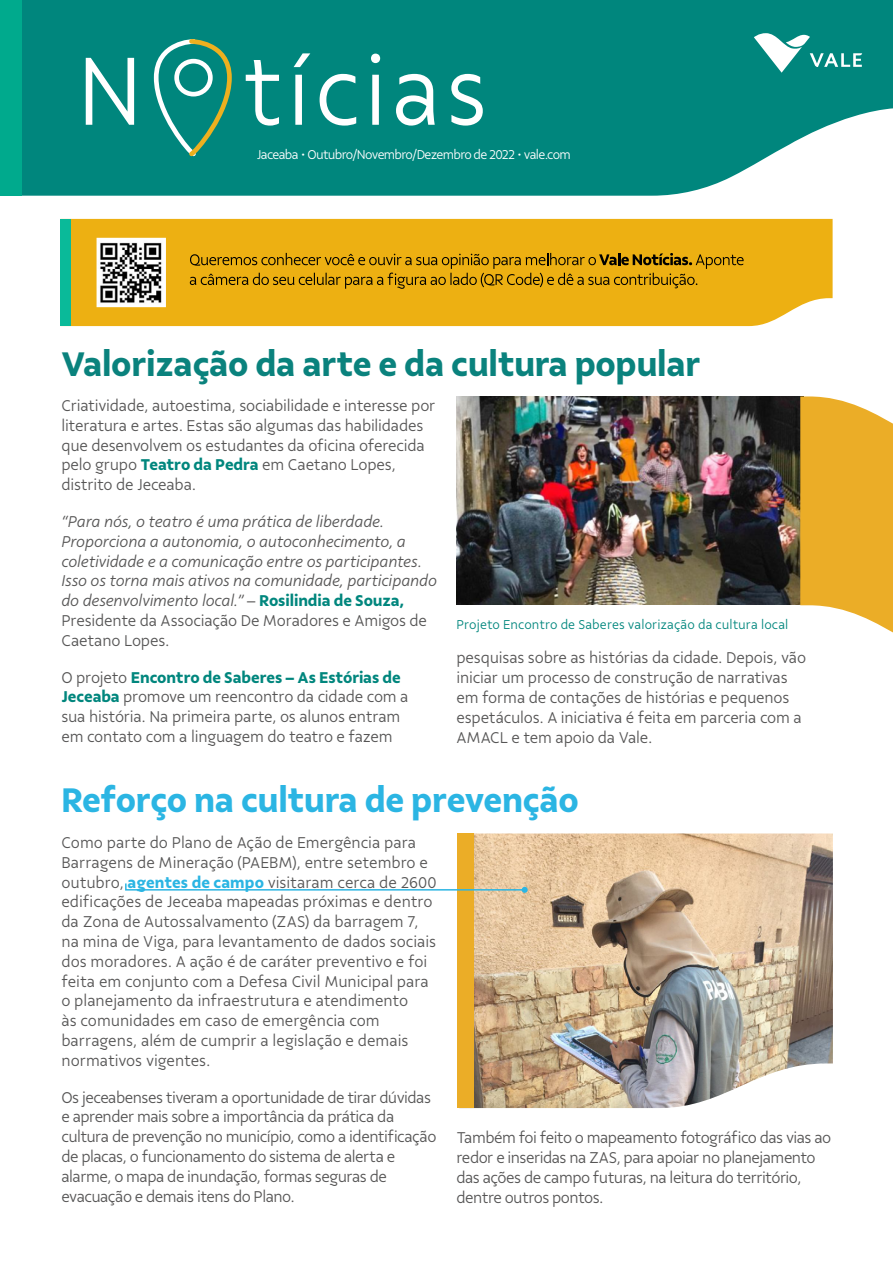
<style>
.page{position:relative;width:893px;height:1263px;background:#fff}
.page>*{position:absolute;margin:0;border:0;box-sizing:border-box;transform-origin:0 0}
.t1{font:700 36px "Vale Sans";letter-spacing:-.01em;color:#0a827d}
.t2{font:700 36px "Vale Sans";letter-spacing:-.01em;color:#2bb5e3}
.t3{font:300 16.5px/19.8px "Vale Sans";letter-spacing:-.015em;color:#565555}
.t4{font:italic 300 16.5px/19.8px "Vale Sans";letter-spacing:-.015em;color:#565555}
.t5{font:300 16.5px/19.8px "Vale Sans";letter-spacing:-.035em;color:#565555}
.t6{font:300 13.5px "Vale Sans";letter-spacing:.005em;color:#00867d}
.t7{font:300 13.5px "Vale Sans";letter-spacing:-.05em;color:#fff}
.s1{font-weight:700;color:#00867d}
.s2{font-style:normal}
.s3{font-weight:700;font-style:normal;color:#00867d}
.s4{font-weight:700;color:#2bb5e3}
</style>
<div class="page">
<img style="left:473px;top:833px;width:360px;height:275px">
<div style="left:457px;top:833px;width:16px;height:275px;background:#ebad27"></div>
<svg style="left:125px;top:882px;width:403px;height:11px"></svg>
<svg style="left:21px;top:0;width:872px;height:196px;background:#128e86"></svg>
<div style="left:0;top:0;width:21px;height:196px;background:#00aa8d"></div>
<svg style="left:86px;top:58px;width:48px;height:67px"></svg>
<svg style="left:246px;top:60px;width:33px;height:66px"></svg>
<svg style="left:294px;top:53px;width:16px;height:72px"></svg>
<svg style="left:320px;top:74px;width:36px;height:52px"></svg>
<svg style="left:371px;top:54px;width:9px;height:71px"></svg>
<svg style="left:396px;top:74px;width:39px;height:52px"></svg>
<svg style="left:451px;top:74px;width:32px;height:52px"></svg>
<svg style="left:152px;top:37px;width:82px;height:123px;background:#2d9685"></svg>
<svg style="left:754px;top:33px;width:108px;height:40px"></svg>
<div style="left:70px;top:219px;width:763px;height:107px;background:#edb012"></div>
<div style="left:60px;top:219px;width:10px;height:107px;background:#0aba99"></div>
<svg style="left:190px;top:253px;width:554px;height:36px;background:#c7940f"></svg>
<img style="left:97px;top:238px;width:69px;height:69px">
<img style="left:456px;top:396px;width:344px;height:209px">
<svg style="left:800px;top:396px;width:93px;height:237px;background:#ecb640"></svg>
<p class="t7" style="left:257px;top:147px;width:315px">Jaceaba • Outubro/Novembro/Dezembro de 2022 • vale.com</p>
<h1 class="t1" style="left:61px;top:342px;width:641px">Valorização da arte e da cultura popular</h1>
<p class="t3" style="left:61px;top:395px;width:376px">Criatividade, autoestima, sociabilidade e interesse por literatura e artes. Estas são algumas das habilidades que desenvolvem os estudantes da oficina oferecida pelo grupo <span class="s1">Teatro da Pedra</span> em Caetano Lopes, distrito de Jeceaba.</p>
<p class="t4" style="left:61px;top:511px;width:377px">“Para nós, o teatro é uma prática de liberdade.<br>Proporciona a autonomia, o autoconhecimento, a coletividade e a comunicação entre os participantes.<br>Isso os torna mais ativos na comunidade, participando do desenvolvimento local.” <span class="s2">–</span> <span class="s3">Rosilindia de Souza, </span><span class="s2">Presidente da Associação De Moradores e Amigos de Caetano Lopes.</span></p>
<p class="t3" style="left:61px;top:667px;width:349px">O projeto <span class="s1">Encontro de Saberes – As Estórias de Jeceaba</span> promove um reencontro da cidade com a sua história. Na primeira parte, os alunos entram em contato com a linguagem do teatro e fazem</p>
<p class="t6" style="left:456px;top:616px;width:333px">Projeto Encontro de Saberes valorização da cultura local</p>
<p class="t3" style="left:456px;top:648px;width:351px">pesquisas sobre as histórias da cidade. Depois, vão iniciar um processo de construção de narrativas em forma de contações de histórias e pequenos espetáculos. A iniciativa é feita em parceria com a AMACL e tem apoio da Vale.</p>
<h1 class="t2" style="left:61px;top:778px;width:519px">Reforço na cultura de prevenção</h1>
<p class="t3" style="left:61px;top:832px;width:377px">Como parte do Plano de Ação de Emergência para Barragens de Mineração (PAEBM), entre setembro e outubro, <span class="s4">agentes de campo</span> visitaram cerca de 2600 edificações de Jeceaba mapeadas próximas e dentro da Zona de Autossalvamento (ZAS) da barragem 7, na mina de Viga, para levantamento de dados sociais dos moradores. A ação é de caráter preventivo e foi feita em conjunto com a Defesa Civil Municipal para o planejamento da infraestrutura e atendimento<br>às comunidades em caso de emergência com barragens, além de cumprir a legislação e demais normativos vigentes.</p>
<p class="t3" style="left:61px;top:1087px;width:376px">Os jeceabenses tiveram a oportunidade de tirar dúvidas e aprender mais sobre a importância da prática da cultura de prevenção no município, como a identificação de placas, o funcionamento do sistema de alerta e alarme, o mapa de inundação, formas seguras de evacuação e demais itens do Plano.</p>
<p class="t5" style="left:456px;top:1128px;width:376px">Também foi feito o mapeamento fotográfico das vias ao redor e inseridas na ZAS, para apoiar no planejamento das ações de campo futuras, na leitura do território, dentre outros pontos.</p>
</div>
